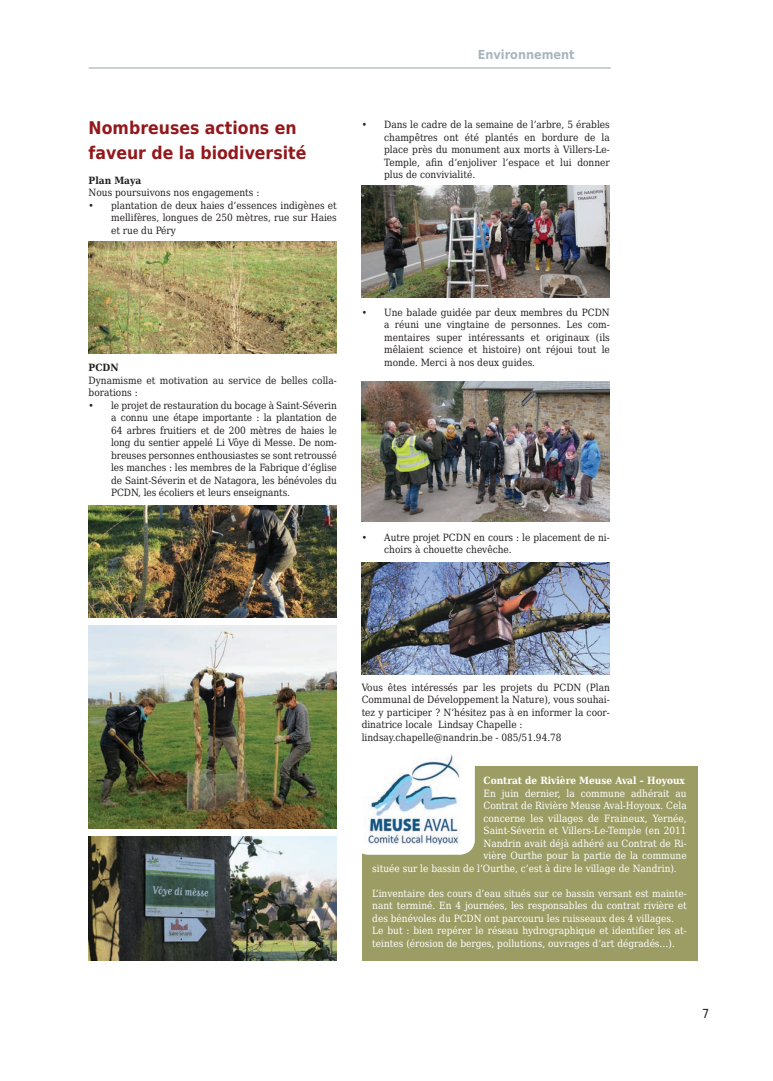
<style>
.page{position:relative;width:773px;height:1081px;background:#fff}
.page>*{position:absolute;margin:0;border:0;box-sizing:border-box;transform-origin:0 0}
.t1{font:700 17.5px/25px "DejaVu Sans Condensed";color:#93181c}
.t2{font:700 12.5px "DejaVu Sans Condensed";color:#a7b6be}
.t3{font:12.5px "DejaVu Sans Condensed";color:#231f20}
.t4{font:10px/12.5px "DejaVu Serif Condensed";color:#231f20;text-align:justify}
.t5{font:10px/12.5px "DejaVu Serif Condensed";color:#fff}
.t6{font:700 10px "DejaVu Serif Condensed";color:#fff}
.t7{font:700 10px "DejaVu Serif Condensed";color:#231f20}
</style>
<div class="page">
<hr style="left:89px;top:67px;width:521px;height:2px;background:#a7b6be">
<img style="left:89px;top:241px;width:248px;height:112px">
<img style="left:361px;top:185px;width:248px;height:112px">
<img style="left:361px;top:382px;width:248px;height:140px">
<img style="left:89px;top:836px;width:248px;height:124px">
<img style="left:89px;top:626px;width:248px;height:202px">
<img style="left:89px;top:505px;width:248px;height:112px">
<img style="left:361px;top:562px;width:248px;height:112px">
<div style="left:361px;top:766px;width:336px;height:194px;background:#9c9d65"></div>
<div style="left:353px;top:750px;width:121px;height:105px;background:#fff;border-radius:15px"></div>
<img style="left:365px;top:754px;width:95px;height:90px">
<h1 class="t1" style="left:89px;top:115px;width:219px">Nombreuses actions en faveur de la biodiversité</h1>
<p class="t7" style="left:89px;top:172px;width:54px">Plan Maya</p>
<p class="t4" style="left:89px;top:186px;width:172px">Nous poursuivons nos engagements :</p>
<p class="t4" style="left:111px;top:199px;width:227px;text-indent:-22px">• plantation de deux haies d’essences indigènes et mellifères, longues de 250 mètres, rue sur Haies et rue du Péry</p>
<p class="t2" style="left:477px;top:44px;width:98px">Environnement</p>
<p class="t4" style="left:384px;top:118px;width:227px;text-indent:-22px">• Dans le cadre de la semaine de l’arbre, 5 érables champêtres ont été plantés en bordure de la place près du monument aux morts à Villers-Le-Temple, afin d’enjoliver l’espace et lui donner plus de convivialité.</p>
<p class="t7" style="left:89px;top:360px;width:31px">PCDN</p>
<p class="t4" style="left:89px;top:374px;width:250px">Dynamisme et motivation au service de belles colla&shy;borations :</p>
<p class="t4" style="left:111px;top:399px;width:227px;text-indent:-22px">• le projet de restauration du bocage à Saint-Séverin a connu une étape importante : la plantation de 64 arbres fruitiers et de 200 mètres de haies le long du sentier appelé Li Vôye di Messe. De nom&shy;breuses personnes enthousiastes se sont retroussé les manches : les membres de la Fabrique d’église de Saint-Séverin et de Natagora, les bénévoles du PCDN, les écoliers et leurs enseignants.</p>
<p class="t4" style="left:384px;top:306px;width:227px;text-indent:-22px">• Une balade guidée par deux membres du PCDN a réuni une vingtaine de personnes. Les com&shy;mentaires super intéressants et originaux (ils mêlaient science et histoire) ont réjoui tout le monde. Merci à nos deux guides.</p>
<p class="t4" style="left:384px;top:531px;width:227px;text-indent:-22px">• Autre projet PCDN en cours : le placement de ni&shy;choirs à chouette chevêche.</p>
<p class="t4" style="left:361px;top:681px;width:250px;text-align:left">Vous êtes intéressés par les projets du PCDN (Plan Communal de Développement la Nature), vous souhai&shy;tez y participer ? N’hésitez pas à en informer la coor&shy;dinatrice locale Lindsay Chapelle : lindsay.chapelle@nandrin.be - 085/51.94.78</p>
<p class="t6" style="left:483px;top:773px;width:203px">Contrat de Rivière Meuse Aval – Hoyoux</p>
<p class="t5" style="left:483px;top:787px;width:205px">En juin dernier, la commune adhérait au</p>
<p class="t5" style="left:483px;top:799px;width:205px">Contrat de Rivière Meuse Aval-Hoyoux. Cela</p>
<p class="t5" style="left:483px;top:812px;width:205px">concerne les villages de Fraineux, Yernée,</p>
<p class="t5" style="left:483px;top:824px;width:205px">Saint-Séverin et Villers-Le-Temple (en 2011</p>
<p class="t5" style="left:483px;top:837px;width:205px">Nandrin avait déjà adhéré au Contrat de Ri-</p>
<p class="t5" style="left:483px;top:849px;width:205px">vière Ourthe pour la partie de la commune</p>
<p class="t5" style="left:372px;top:862px;width:306px">située sur le bassin de l’Ourthe, c’est à dire le village de Nandrin).</p>
<p class="t5" style="left:372px;top:887px;width:316px">L’inventaire des cours d’eau situés sur ce bassin versant est mainte&shy;nant terminé. En 4 journées, les responsables du contrat rivière et des bénévoles du PCDN ont parcouru les ruisseaux des 4 villages.<br>Le but : bien repérer le réseau hydrographique et identifier les at&shy;teintes (érosion de berges, pollutions, ouvrages d’art dégradés…).</p>
<p class="t3" style="left:702px;top:1004px;width:9px">7</p>
</div>
